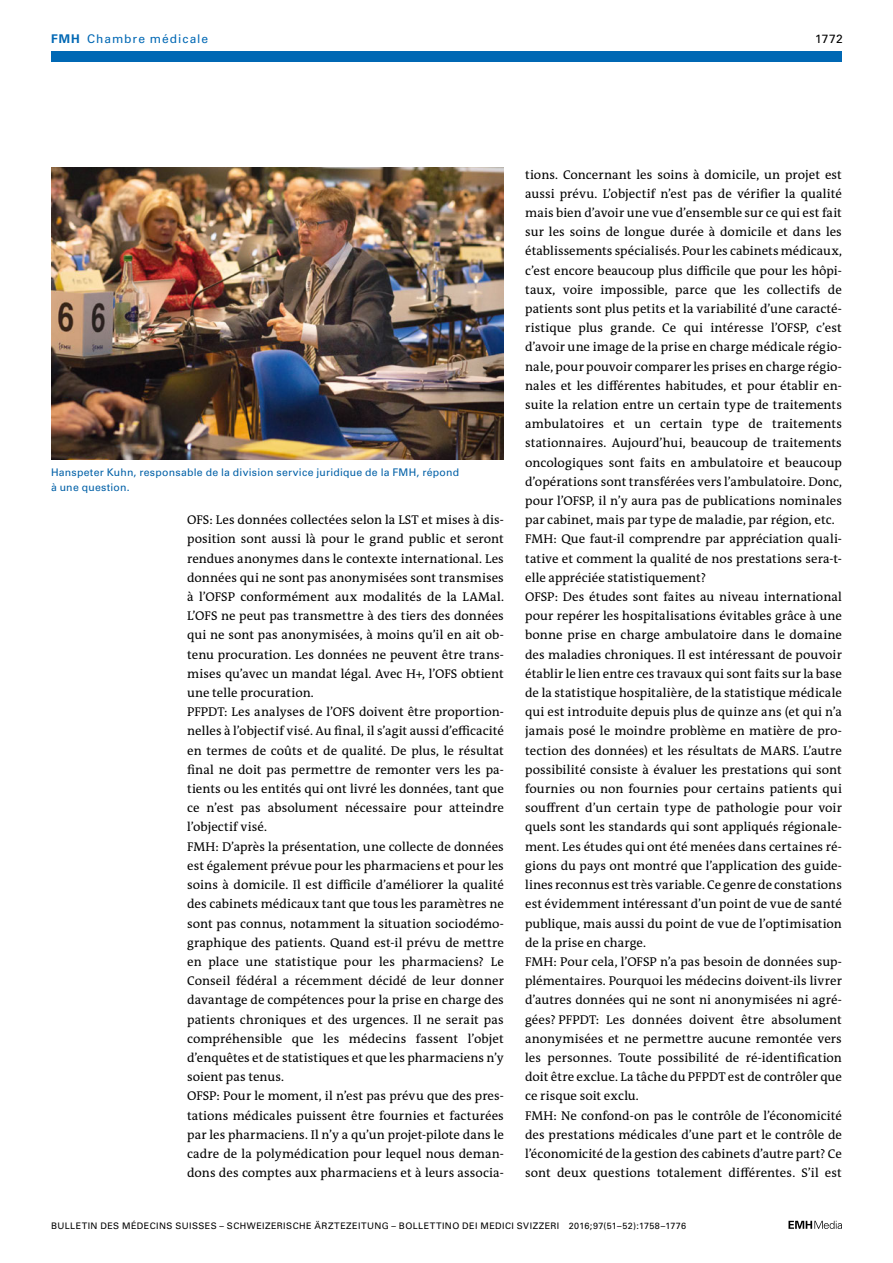
<style>
.page{position:relative;width:893px;height:1263px;background:#fff}
.page>*{position:absolute;margin:0;border:0;box-sizing:border-box;transform-origin:0 0}
.section-pn{font:12.75px/19.2px "The Antiqua B W5 Plain";letter-spacing:.005em;color:#000;text-align:justify}
.t1{font:12px "Univers LT Std";letter-spacing:.08em;color:#0068b4}
.t2{font:12px "Univers LT Std";color:#000}
.fig-caption{font:10.5px/15.8px "Univers LT Std";letter-spacing:.02em;color:#0060a7}
.t3{font:9px "Univers LT Std";letter-spacing:.045em;color:#000}
.s1{font-weight:700}
</style>
<div class="page">
<svg style="left:788px;top:1221px;width:54px;height:8px"></svg>
<img style="left:51px;top:168px;width:453px;height:292px">
<div style="left:51px;top:51px;width:791px;height:11px;background:#0068b4"></div>
<p class="t1" style="left:51px;top:31px;width:159px"><span class="s1">FMH</span> Chambre médicale</p>
<p class="t2" style="left:815px;top:31px;width:29px">1772</p>
<p class="fig-caption" style="left:51px;top:464px;width:410px">Hanspeter Kuhn, responsable de la division service juridique de la FMH, répond à une question.</p>
<p class="section-pn" style="left:187px;top:510px;width:318px">OFS: Les données collectées selon la LST et mises à dis&shy;position sont aussi là pour le grand public et seront rendues anonymes dans le contexte international. Les données qui ne sont pas anonymisées sont transmises à l’OFSP conformément aux modalités de la LAMal.<br>L’OFS ne peut pas transmettre à des tiers des données qui ne sont pas anonymisées, à moins qu’il en ait ob&shy;tenu procuration. Les données ne peuvent être trans&shy;mises qu’avec un mandat légal. Avec H+, l’OFS obtient une telle procuration.</p>
<p class="section-pn" style="left:187px;top:702px;width:318px">PFPDT: Les analyses de l’OFS doivent être proportion&shy;nelles à l’objectif visé. Au final, il s’agit aussi d’efficacité en termes de coûts et de qualité. De plus, le résultat final ne doit pas permettre de remonter vers les pa&shy;tients ou les entités qui ont livré les données, tant que ce n’est pas absolument nécessaire pour atteindre l’objectif visé.</p>
<p class="section-pn" style="left:187px;top:837px;width:318px">FMH: D’après la présentation, une collecte de données est également prévue pour les pharmaciens et pour les soins à domicile. Il est difficile d’améliorer la qualité des cabinets médicaux tant que tous les paramètres ne sont pas connus, notamment la situation sociodémo&shy;graphique des patients. Quand est-il prévu de mettre en place une statistique pour les pharmaciens? Le Conseil fédéral a récemment décidé de leur donner davantage de compétences pour la prise en charge des patients chroniques et des urgences. Il ne serait pas compréhensible que les médecins fassent l’objet d’enquêtes et de statistiques et que les pharmaciens n’y soient pas tenus.</p>
<p class="section-pn" style="left:187px;top:1086px;width:318px">OFSP: Pour le moment, il n’est pas prévu que des pres&shy;tations médicales puissent être fournies et facturées par les pharmaciens. Il n’y a qu’un projet-pilote dans le cadre de la polymédication pour lequel nous deman&shy;dons des comptes aux pharmaciens et à leurs associa-</p>
<p class="section-pn" style="left:525px;top:165px;width:318px">tions. Concernant les soins à domicile, un projet est aussi prévu. L’objectif n’est pas de vérifier la qualité mais bien d’avoir une vue d’ensemble sur ce qui est fait sur les soins de longue durée à domicile et dans les établissements spécialisés. Pour les cabinets médicaux, c’est encore beaucoup plus difficile que pour les hôpi&shy;taux, voire impossible, parce que les collectifs de patients sont plus petits et la variabilité d’une caracté&shy;ristique plus grande. Ce qui intéresse l’OFSP, c’est d’avoir une image de la prise en charge médicale régio&shy;nale, pour pouvoir comparer les prises en charge régio&shy;nales et les différentes habitudes, et pour établir en&shy;suite la relation entre un certain type de traitements ambulatoires et un certain type de traitements stationnaires. Aujourd’hui, beaucoup de traitements oncologiques sont faits en ambulatoire et beaucoup d’opérations sont transférées vers l’ambulatoire. Donc, pour l’OFSP, il n’y aura pas de publications nominales par cabinet, mais par type de maladie, par région, etc.</p>
<p class="section-pn" style="left:525px;top:530px;width:318px">FMH: Que faut-il comprendre par appréciation quali&shy;tative et comment la qualité de nos prestations sera-t&shy;elle appréciée statistiquement?</p>
<p class="section-pn" style="left:525px;top:587px;width:318px">OFSP: Des études sont faites au niveau international pour repérer les hospitalisations évitables grâce à une bonne prise en charge ambulatoire dans le domaine des maladies chroniques. Il est intéressant de pouvoir établir le lien entre ces travaux qui sont faits sur la base de la statistique hospitalière, de la statistique médicale qui est introduite depuis plus de quinze ans (et qui n’a jamais posé le moindre problème en matière de pro&shy;tection des données) et les résultats de MARS. L’autre possibilité consiste à évaluer les prestations qui sont fournies ou non fournies pour certains patients qui souffrent d’un certain type de pathologie pour voir quels sont les standards qui sont appliqués régionale&shy;ment. Les études qui ont été menées dans certaines ré&shy;gions du pays ont montré que l’application des guide&shy;lines reconnus est très variable. Ce genre de constations est évidemment intéressant d’un point de vue de santé publique, mais aussi du point de vue de l’optimisation de la prise en charge.</p>
<p class="section-pn" style="left:525px;top:952px;width:318px">FMH: Pour cela, l’OFSP n’a pas besoin de données sup&shy;plémentaires. Pourquoi les médecins doivent-ils livrer d’autres données qui ne sont ni anonymisées ni agré&shy;gées? PFPDT: Les données doivent être absolument anonymisées et ne permettre aucune remontée vers les personnes. Toute possibilité de ré-identification doit être exclue. La tâche du PFPDT est de contrôler que ce risque soit exclu.</p>
<p class="section-pn" style="left:525px;top:1106px;width:318px">FMH: Ne confond-on pas le contrôle de l’économicité des prestations médicales d’une part et le contrôle de l’économicité de la gestion des cabinets d’autre part? Ce sont deux questions totalement différentes. S’il est</p>
<p class="t3" style="left:51px;top:1220px;width:637px">BULLETIN DES MÉDECINS SUISSES – SCHWEIZERISCHE ÄRZTEZEITUNG – BOLLETTINO DEI MEDICI SVIZZERI 2016;97(51–52):1758–1776</p>
</div>
